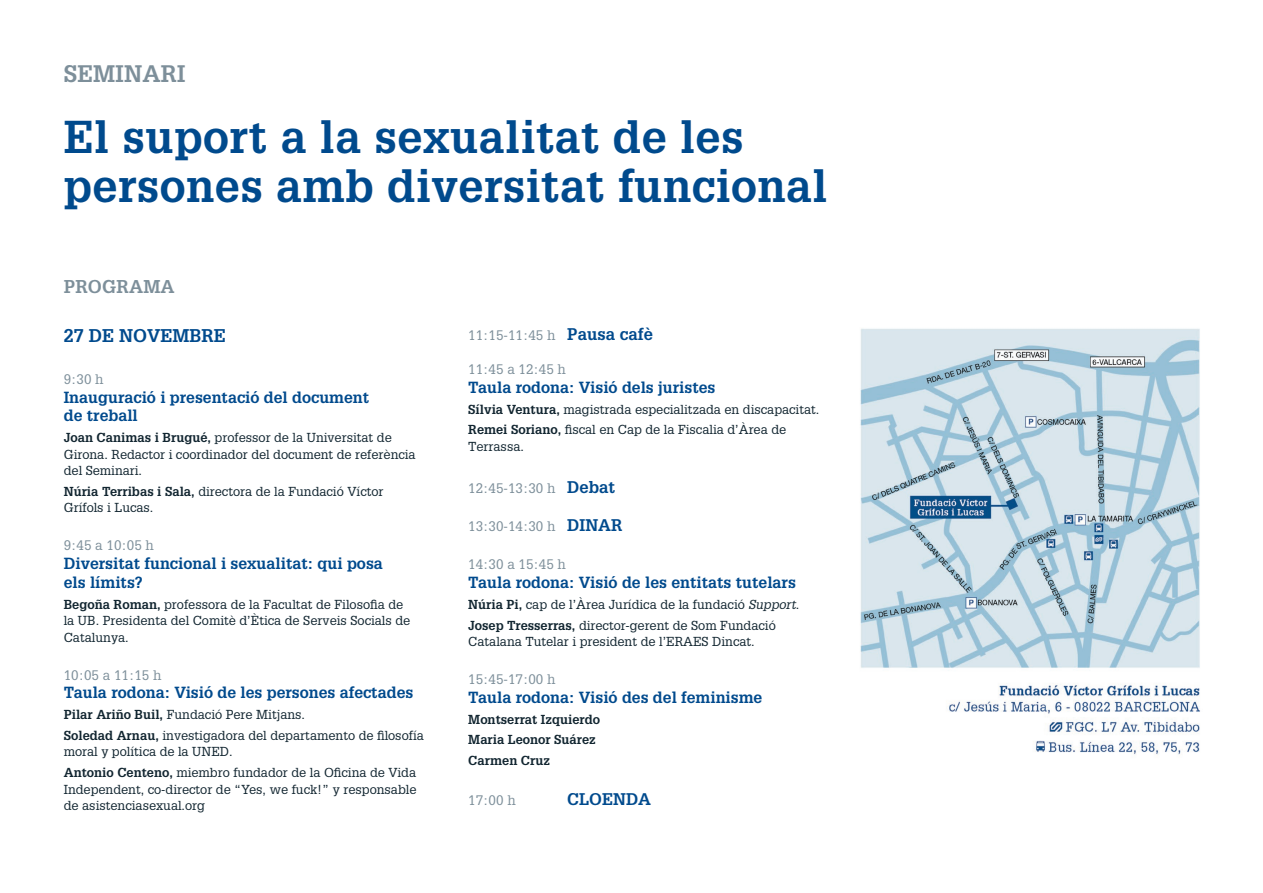
<style>
.page{position:relative;width:1263px;height:893px;background:#fff}
.page>*{position:absolute;margin:0;border:0;box-sizing:border-box;transform-origin:0 0}
.t1{font:700 45px/49.5px "Glypha";letter-spacing:.01em;color:#004a8d}
.t2{font:700 23.4px "Glypha";letter-spacing:.01em;color:#7d8f9a}
.t3{font:700 18.15px "Glypha";letter-spacing:.01em;color:#7d8f9a}
.t4{font:700 18px "Glypha";color:#004a8d}
.t5{font:700 16.5px "Glypha";color:#004a8d}
.t6{font:700 15.75px/18.8px "Glypha";color:#004a8d}
.t7{font:13.5px "Glypha";color:#7d8f9a}
.t8{font:12.75px/16.5px "Glypha";color:#112530}
.t9{font:700 12.75px/20.7px "Glypha";color:#112530}
.s1{font-weight:700}
.s2{font-weight:700;font-size:16.5px;color:#004a8d}
.s3{font-style:italic}
</style>
<div class="page">
<img style="left:860px;top:328px;width:340px;height:427px">
<h2 class="t2" style="left:64px;top:59px;width:123px">SEMINARI</h2>
<h1 class="t1" style="left:64px;top:111px;width:765px">El suport a la sexualitat de les persones amb diversitat funcional</h1>
<h3 class="t3" style="left:64px;top:275px;width:112px">PROGRAMA</h3>
<h3 class="t4" style="left:64px;top:324px;width:164px">27 DE NOVEMBRE</h3>
<p class="t7" style="left:64px;top:371px;width:41px">9:30 h</p>
<p class="t6" style="left:64px;top:387px;width:307px">Inauguració i presentació del document de treball</p>
<p class="t8" style="left:64px;top:429px;width:353px"><span class="s1">Joan Canimas i Brugué,</span> professor de la Universitat de<br>Girona. Redactor i coordinador del document de referència del Seminari.</p>
<p class="t8" style="left:64px;top:483px;width:321px"><span class="s1">Núria Terribas i Sala,</span> directora de la Fundació Víctor<br>Grífols i Lucas.</p>
<p class="t7" style="left:64px;top:537px;width:92px">9:45 a 10:05 h</p>
<p class="t6" style="left:64px;top:554px;width:321px">Diversitat funcional i sexualitat: qui posa els límits?</p>
<p class="t8" style="left:64px;top:596px;width:348px"><span class="s1">Begoña Roman,</span> professora de la Facultat de Filosofia de la UB. Presidenta del Comitè d’Ètica de Serveis Socials de<br>Catalunya.</p>
<p class="t7" style="left:64px;top:667px;width:99px">10:05 a 11:15 h</p>
<p class="t6" style="left:64px;top:683px;width:351px">Taula rodona: Visió de les persones afectades</p>
<p class="t8" style="left:64px;top:704px;width:362px;line-height:20.7px"><span class="s1">Pilar Ariño Buil,</span> Fundació Pere Mitjans.<br><span class="s1">Soledad Arnau,</span> investigadora del departamento de filosofía</p>
<p class="t8" style="left:64px;top:741px;width:354px;line-height:20.7px">moral y política de la UNED.<br><span class="s1">Antonio Centeno,</span> miembro fundador de la Oficina de Vida</p>
<p class="t8" style="left:64px;top:781px;width:354px">Independent, co-director de “Yes, we fuck!” y responsable de asistenciasexual.org</p>
<p class="t7" style="left:468px;top:327px;width:186px">11:15-11:45 h <span class="s2">Pausa cafè</span></p>
<p class="t7" style="left:468px;top:361px;width:99px">11:45 a 12:45 h</p>
<p class="t6" style="left:468px;top:378px;width:249px">Taula rodona: Visió dels juristes</p>
<p class="t8" style="left:468px;top:399px;width:353px;line-height:20.7px"><span class="s1">Sílvia Ventura,</span> magistrada especialitzada en discapacitat.<br><span class="s1">Remei Soriano,</span> fiscal en Cap de la Fiscalia d’Àrea de</p>
<p class="t8" style="left:468px;top:438px;width:57px">Terrassa.</p>
<p class="t7" style="left:468px;top:480px;width:148px">12:45-13:30 h <span class="s2">Debat</span></p>
<p class="t7" style="left:468px;top:518px;width:156px">13:30-14:30 h <span class="s2">DINAR</span></p>
<p class="t7" style="left:468px;top:556px;width:99px">14:30 a 15:45 h</p>
<p class="t6" style="left:468px;top:573px;width:329px">Taula rodona: Visió de les entitats tutelars</p>
<p class="t8" style="left:468px;top:594px;width:333px;line-height:20.7px"><span class="s1">Núria Pi,</span> cap de l’Àrea Jurídica de la fundació <span class="s3">Support</span>.<br><span class="s1">Josep Tresserras,</span> director-gerent de Som Fundació</p>
<p class="t8" style="left:468px;top:633px;width:288px">Catalana Tutelar i president de l’ERAES Dincat.</p>
<p class="t7" style="left:468px;top:671px;width:89px">15:45-17:00 h</p>
<p class="t6" style="left:468px;top:687px;width:296px">Taula rodona: Visió des del feminisme</p>
<p class="t9" style="left:468px;top:708px;width:133px">Montserrat Izquierdo<br>Maria Leonor Suárez<br>Carmen Cruz</p>
<p class="t7" style="left:468px;top:792px;width:49px">17:00 h</p>
<p class="t5" style="left:567px;top:789px;width:85px">CLOENDA</p>
</div>
